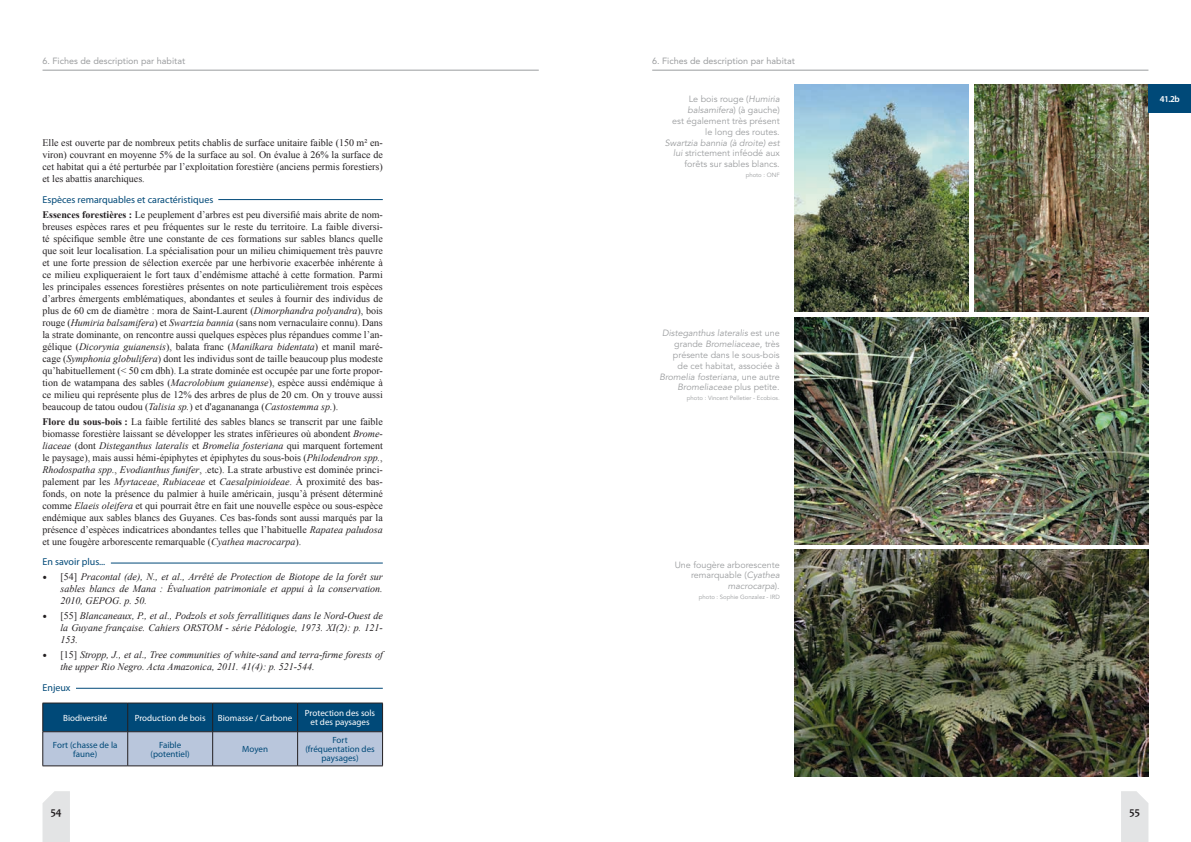
<style>
.page{position:relative;width:1191px;height:842px;background:#fff}
.page>*{position:absolute;margin:0;border:0;box-sizing:border-box;transform-origin:0 0}
.t1{font:700 11px "Candara";color:#231f21}
.t2{font:10px/12px "Times New Roman";color:#231f21;text-align:justify}
.t3{font:italic 10px/12px "Times New Roman";color:#231f21;text-align:justify}
.t4{font:10px "Myriad Pro";color:#004978}
.t5{font:9px/10.8px "Avenir";color:#9a9c9e;text-align:right}
.t6{font:9px/9px "Myriad Pro";color:#fff;text-align:center}
.t7{font:9px/9px "Myriad Pro";color:#004978;text-align:center}
.t8{font:9px "Avenir";color:#9a9c9e}
.t9{font:600 9px "Myriad Pro";color:#fff}
.t10{font:6px "Avenir";color:#9a9c9e}
.s1{font-weight:700}
.s2{font-style:italic}
.s3{font-family:"Minion Pro";font-style:normal;font-size:12px}
.s4{font-style:normal}
</style>
<div class="page">
<svg style="left:43px;top:703px;width:340px;height:63px;background:#6288a8"></svg>
<hr style="left:127px;top:732px;width:1px;height:34px;background:#231f21">
<hr style="left:212px;top:732px;width:1px;height:34px;background:#231f21">
<hr style="left:297px;top:732px;width:1px;height:34px;background:#231f21">
<hr style="left:382px;top:732px;width:1px;height:34px;background:#231f21">
<hr style="left:43px;top:732px;width:1px;height:34px;background:#231f21">
<hr style="left:43px;top:766px;width:85px;height:1px;background:#231f21">
<hr style="left:128px;top:766px;width:85px;height:1px;background:#231f21">
<hr style="left:213px;top:766px;width:85px;height:1px;background:#231f21">
<hr style="left:298px;top:766px;width:85px;height:1px;background:#231f21">
<hr style="left:43px;top:70px;width:496px;height:1px;background:#9a9c9e">
<hr style="left:652px;top:70px;width:496px;height:1px;background:#9a9c9e">
<img style="left:794px;top:317px;width:354px;height:227px">
<img style="left:794px;top:550px;width:354px;height:227px">
<img style="left:974px;top:85px;width:174px;height:227px">
<img style="left:794px;top:85px;width:174px;height:227px">
<hr style="left:218px;top:199px;width:165px;height:1px;background:#004978">
<hr style="left:111px;top:562px;width:272px;height:1px;background:#004978">
<hr style="left:76px;top:688px;width:307px;height:1px;background:#004978">
<div style="left:1148px;top:85px;width:43px;height:28px;background:#004978"></div>
<svg style="left:43px;top:791px;width:27px;height:51px"></svg>
<svg style="left:1121px;top:791px;width:27px;height:51px"></svg>
<p class="t8" style="left:43px;top:55px;width:144px">6. Fiches de description par habitat</p>
<p class="t8" style="left:652px;top:55px;width:144px">6. Fiches de description par habitat</p>
<p class="t2" style="left:43px;top:137px;width:342px">Elle est ouverte par de nombreux petits chablis de surface unitaire faible (150 m² en&shy;viron) couvrant en moyenne 5% de la surface au sol. On évalue à 26% la surface de cet habitat qui a été perturbée par l’exploitation forestière (anciens permis forestiers) et les abattis anarchiques.</p>
<p class="t4" style="left:43px;top:193px;width:172px">Espèces remarquables et caractéristiques</p>
<p class="t2" style="left:43px;top:208px;width:342px"><span class="s1">Essences forestières :</span> Le peuplement d’arbres est peu diversifié mais abrite de nom&shy;breuses espèces rares et peu fréquentes sur le reste du territoire. La faible diversi&shy;té spécifique semble être une constante de ces formations sur sables blancs quelle que soit leur localisation. La spécialisation pour un milieu chimiquement très pauvre et une forte pression de sélection exercée par une herbivorie exacerbée inhérente à ce milieu expliqueraient le fort taux d’endémisme attaché à cette formation. Parmi les principales essences forestières présentes on note particulièrement trois espèces d’arbres émergents emblématiques, abondantes et seules à fournir des individus de plus de 60 cm de diamètre : mora de Saint-Laurent (<span class="s2">Dimorphandra polyandra</span>), bois rouge (<span class="s2">Humiria balsamifera</span>) et <span class="s2">Swartzia bannia</span> (sans nom vernaculaire connu). Dans la strate dominante, on rencontre aussi quelques espèces plus répandues comme l’an&shy;gélique (<span class="s2">Dicorynia guianensis</span>), balata franc (<span class="s2">Manilkara bidentata</span>) et manil maré&shy;cage (<span class="s2">Symphonia globulifera</span>) dont les individus sont de taille beaucoup plus modeste qu’habituellement (&lt; 50 cm dbh). La strate dominée est occupée par une forte propor&shy;tion de watampana des sables (<span class="s2">Macrolobium guianense</span>), espèce aussi endémique à ce milieu qui représente plus de 12% des arbres de plus de 20 cm. On y trouve aussi beaucoup de tatou oudou (<span class="s2">Talisia sp.</span>) et d'aganananga (<span class="s2">Castostemma sp.</span>).</p>
<p class="t2" style="left:43px;top:415px;width:342px"><span class="s1">Flore du sous-bois :</span> La faible fertilité des sables blancs se transcrit par une faible biomasse forestière laissant se développer les strates inférieures où abondent <span class="s2">Brome&shy;liaceae</span> (dont <span class="s2">Disteganthus lateralis</span> et <span class="s2">Bromelia fosteriana</span> qui marquent fortement le paysage), mais aussi hémi-épiphytes et épiphytes du sous-bois (<span class="s2">Philodendron spp.</span>, <span class="s2">Rhodospatha spp.</span>, <span class="s2">Evodianthus funifer</span>, .etc). La strate arbustive est dominée princi&shy;palement par les <span class="s2">Myrtaceae</span>, <span class="s2">Rubiaceae</span> et <span class="s2">Caesalpinioideae</span>. À proximité des bas&shy;fonds, on note la présence du palmier à huile américain, jusqu’à présent déterminé comme <span class="s2">Elaeis oleifera</span> et qui pourrait être en fait une nouvelle espèce ou sous-espèce endémique aux sables blancs des Guyanes. Ces bas-fonds sont aussi marqués par la présence d’espèces indicatrices abondantes telles que l’habituelle <span class="s2">Rapatea paludosa </span>et une fougère arborescente remarquable (<span class="s2">Cyathea macrocarpa</span>).</p>
<p class="t4" style="left:43px;top:556px;width:64px">En savoir plus...</p>
<p class="t3" style="left:61px;top:571px;width:324px;text-indent:-18px"><span class="s3">•</span> <span class="s4">[54]</span> Pracontal (de), N., et al., Arrêté de Protection de Biotope de la forêt sur sables blancs de Mana : Évaluation patrimoniale et appui à la conservation.<br>2010, GEPOG. p. 50.</p>
<p class="t3" style="left:61px;top:609px;width:324px;text-indent:-18px"><span class="s3">•</span> <span class="s4">[55]</span> Blancaneaux, P., et al., Podzols et sols ferrallitiques dans le Nord-Ouest de la Guyane française. Cahiers ORSTOM - série Pédologie, 1973. XI(2): p. 121- 153.</p>
<p class="t3" style="left:61px;top:648px;width:324px;text-indent:-18px"><span class="s3">•</span> <span class="s4">[15]</span> Stropp, J., et al., Tree communities of white-sand and terra-firme forests of the upper Rio Negro. Acta Amazonica, 2011. 41(4): p. 521-544.</p>
<p class="t4" style="left:43px;top:681px;width:30px">Enjeux</p>
<p class="t6" style="left:63px;top:713px;width:45px">Biodiversité</p>
<p class="t6" style="left:135px;top:713px;width:72px">Production de bois</p>
<p class="t6" style="left:218px;top:713px;width:76px">Biomasse / Carbone</p>
<p class="t6" style="left:305px;top:709px;width:72px">Protection des sols et des paysages</p>
<p class="t7" style="left:53px;top:740px;width:66px">Fort (chasse de la faune)</p>
<p class="t7" style="left:159px;top:740px;width:24px">Faible</p>
<p class="t7" style="left:332px;top:735px;width:17px">Fort</p>
<p class="t7" style="left:305px;top:744px;width:71px">(fréquentation des paysages)</p>
<p class="t7" style="left:242px;top:744px;width:27px">Moyen</p>
<p class="t7" style="left:150px;top:749px;width:41px">(potentiel)</p>
<p class="t5" style="left:672px;top:94px;width:109px">Le bois rouge (<span class="s2">Humiria balsamifera</span>) (à gauche)<br>est également très présent le long des routes.</p>
<p class="t5" style="left:665px;top:137px;width:116px"><span class="s2">Swartzia bannia (à droite) est lui</span> strictement inféodé aux forêts sur sables blancs.</p>
<p class="t10" style="left:745px;top:172px;width:36px">photo : ONF</p>
<p class="t5" style="left:659px;top:328px;width:122px"><span class="s2">Disteganthus lateralis</span> est une grande <span class="s2">Bromeliaceae</span>, très présente dans le sous-bois<br>de cet habitat, associée à<br><span class="s2">Bromelia fosteriana</span>, une autre<br><span class="s2">Bromeliaceae</span> plus petite.</p>
<p class="t10" style="left:687px;top:395px;width:94px">photo : Vincent Pelletier - Ecobios.</p>
<p class="t5" style="left:675px;top:559px;width:107px">Une fougère arborescente remarquable (<span class="s2">Cyathea macrocarpa</span>).</p>
<p class="t10" style="left:699px;top:594px;width:82px">photo : Sophie Gonzalez - IRD</p>
<p class="t1" style="left:51px;top:805px;width:13px">54</p>
<p class="t1" style="left:1129px;top:805px;width:12px">55</p>
<p class="t9" style="left:1159px;top:93px;width:22px">41.2b</p>
</div>
